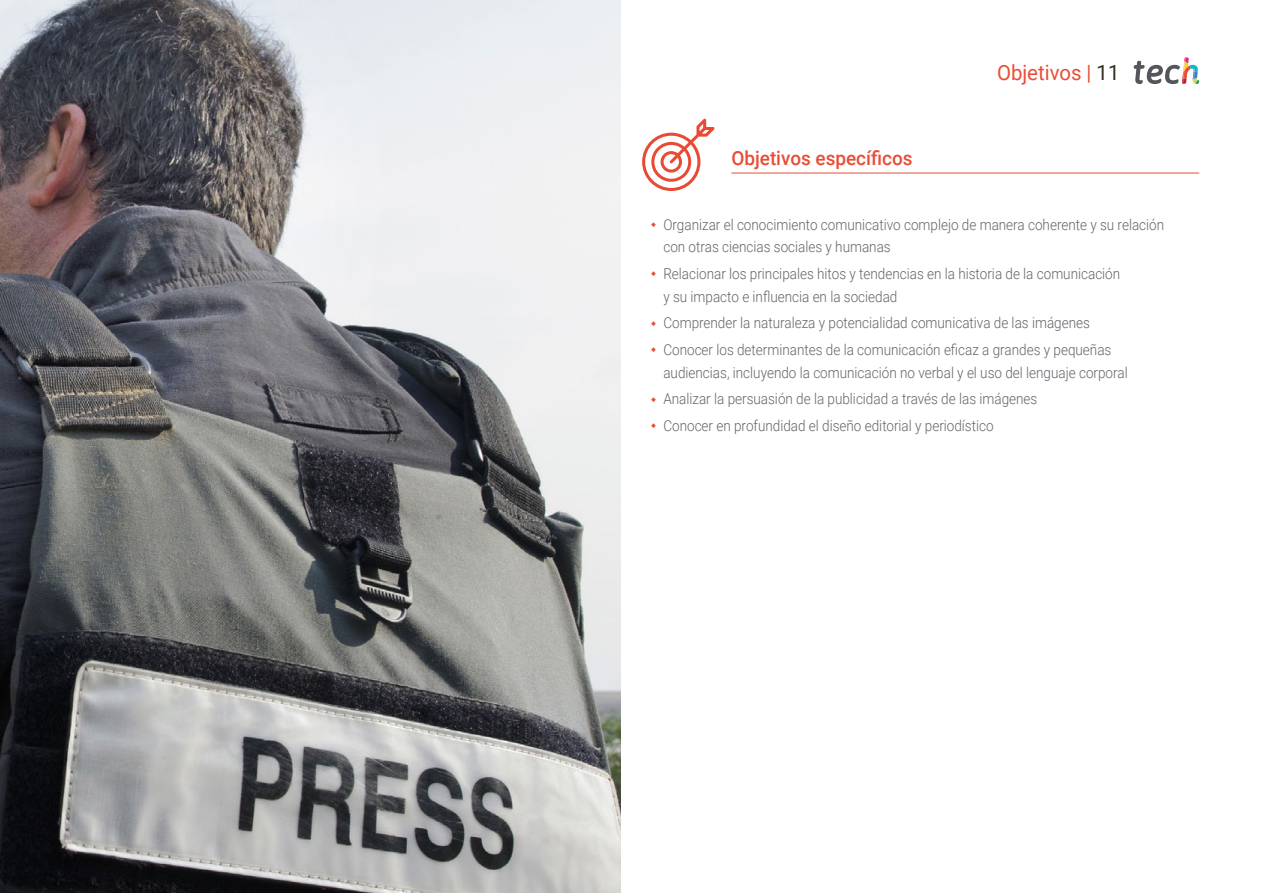
<style>
.page{position:relative;width:1263px;height:893px;background:#fff}
.page>*{position:absolute;margin:0;border:0;box-sizing:border-box;transform-origin:0 0}
.t1{font:21px "Roboto";color:#e94d35}
.t2{font:500 19.5px "Roboto";color:#e94d35}
.t3{font:300 15px/26.7px "Roboto";color:#61646a;scale:.9 1}
.s1{color:#312e20}
</style>
<div class="page">
<hr style="left:731px;top:173px;width:468px;height:1px;background:#e94d35">
<svg style="left:642px;top:119px;width:72px;height:72px"></svg>
<svg style="left:1134px;top:57px;width:65px;height:27px"></svg>
<img style="left:0;top:0;width:621px;height:893px">
<h2 class="t2" style="left:731px;top:144px;width:183px">Objetivos específicos</h2>
<h1 class="t1" style="left:997px;top:57px;width:124px">Objetivos | <span class="s1">11</span></h1>
<p class="t3" style="left:663px;top:213px;width:558px;line-height:22.5px">Organizar el conocimiento comunicativo complejo de manera coherente y su relación con otras ciencias sociales y humanas</p>
<p class="t3" style="left:663px;top:262px;width:509px;line-height:22.5px">Relacionar los principales hitos y tendencias en la historia de la comunicación y su impacto e influencia en la sociedad</p>
<p class="t3" style="left:663px;top:309px;width:499px">Comprender la naturaleza y potencialidad comunicativa de las imágenes<br>Conocer los determinantes de la comunicación eficaz a grandes y pequeñas</p>
<p class="t3" style="left:663px;top:358px;width:517px">audiencias, incluyendo la comunicación no verbal y el uso del lenguaje corporal<br>Analizar la persuasión de la publicidad a través de las imágenes<br>Conocer en profundidad el diseño editorial y periodístico</p>
</div>
